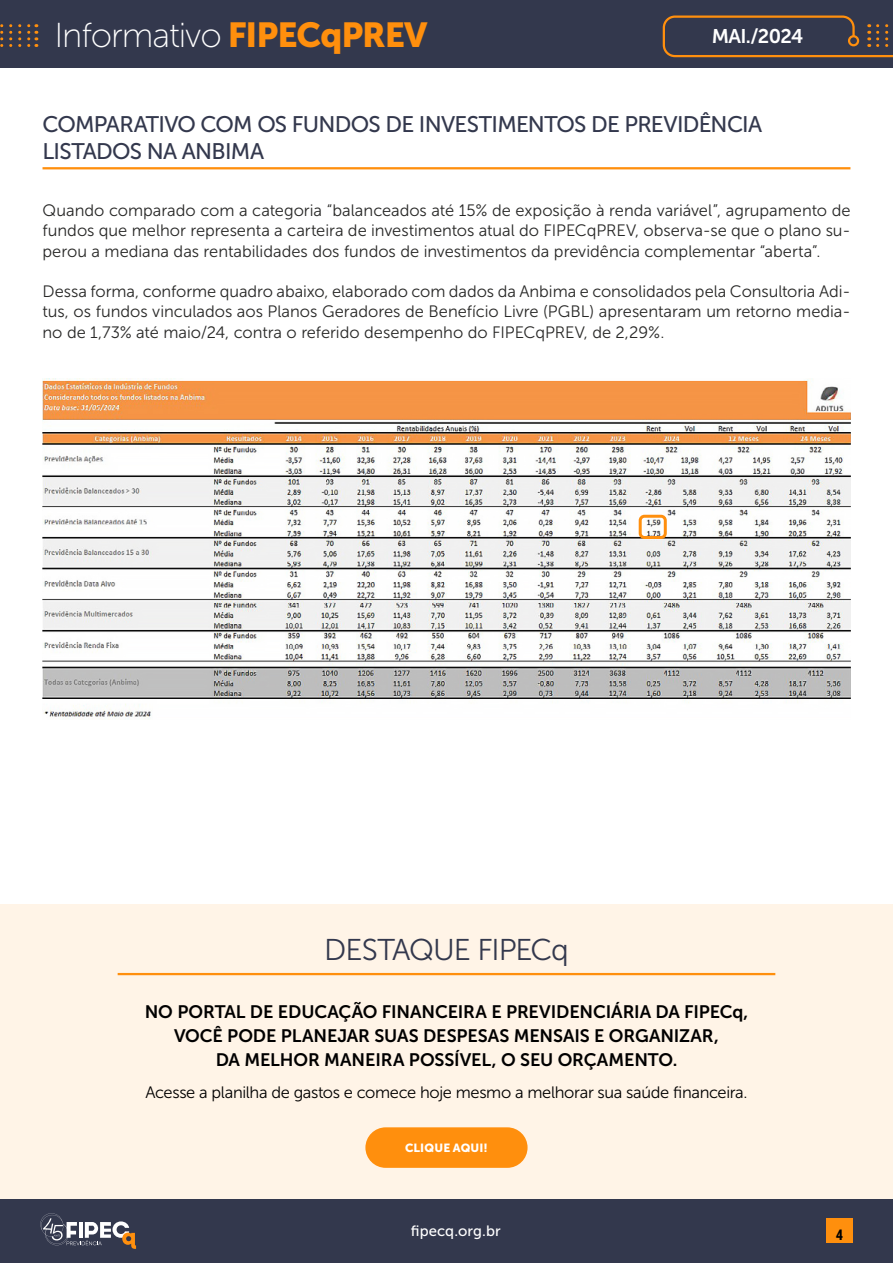
<style>
.page{position:relative;width:893px;height:1263px;background:#fff}
.page>*{position:absolute;margin:0;border:0;box-sizing:border-box;transform-origin:0 0}
.t1{font:34.5px "Museo Sans 100";letter-spacing:-.03em;color:#fff}
.t2{font:30px "Museo Sans 300";letter-spacing:-.04em;color:#33384d}
.t3{font:22.5px/27px "Museo Sans 500";letter-spacing:-.03em;color:#33384d}
.t4{font:19.8px "Museo Sans 700";letter-spacing:-.03em;color:#fff}
.t5{font:18px/24px "Museo Sans 700";letter-spacing:-.005em;color:#000;text-align:center}
.t6{font:16.5px/20.2px "Museo Sans 300";color:#282827;text-align:justify}
.t7{font:16.5px "Museo Sans 300";letter-spacing:-.02em;color:#000}
.t8{font:15px "Museo Sans 500";letter-spacing:.005em;color:#fff}
.t9{font:700 14.55px "Roboto Condensed";color:#000}
.t10{font:11.85px "Museo Sans 900";letter-spacing:.01em;color:#fff}
.s1{font-family:"Museo Sans 900";color:#ff8f0d}
</style>
<div class="page">
<div style="left:0;top:0;width:893px;height:68px;background:#33384d"></div>
<svg style="left:0;top:24px;width:37px;height:23px"></svg>
<svg style="left:662px;top:15px;width:231px;height:43px"></svg>
<div style="left:848px;top:35px;width:11px;height:11px;border:2px solid #ff8f0d;border-radius:50%"></div>
<div style="left:0;top:1199px;width:893px;height:64px;background:#33384d"></div>
<div style="left:826px;top:1219px;width:27px;height:24px;background:#ff8f0d"></div>
<svg style="left:40px;top:1213px;width:96px;height:36px"></svg>
<img style="left:43px;top:378px;width:807px;height:341px">
<hr style="left:43px;top:167px;width:807px;height:2px;background:#ff8f0d">
<div style="left:0;top:905px;width:893px;height:294px;background:#fff4e7"></div>
<hr style="left:118px;top:973px;width:657px;height:2px;background:#ff8f0d">
<div style="left:365px;top:1127px;width:163px;height:41px;background:#ff8f0d;border-radius:20px"></div>
<div style="left:639px;top:515px;width:28px;height:24px;border:3px solid #ff8f0d;border-radius:4px"></div>
<h1 class="t1" style="left:54px;top:17px;width:374px">Informativo <span class="s1">FIPECqPREV</span></h1>
<p class="t4" style="left:712px;top:26px;width:93px">MAI./2024</p>
<h3 class="t3" style="left:43px;top:110px;width:721px">COMPARATIVO COM OS FUNDOS DE INVESTIMENTOS DE PREVIDÊNCIA<br>LISTADOS NA ANBIMA</h3>
<p class="t6" style="left:43px;top:200px;width:809px">Quando comparado com a categoria “balanceados até 15% de exposição à renda variável”, agrupamento de fundos que melhor representa a carteira de investimentos atual do FIPECqPREV, observa-se que o plano su&shy;perou a mediana das rentabilidades dos fundos de investimentos da previdência complementar “aberta”.</p>
<p class="t6" style="left:43px;top:281px;width:809px">Dessa forma, conforme quadro abaixo, elaborado com dados da Anbima e consolidados pela Consultoria Adi&shy;tus, os fundos vinculados aos Planos Geradores de Benefício Livre (PGBL) apresentaram um retorno media&shy;no de 1,73% até maio/24, contra o referido desempenho do FIPECqPREV, de 2,29%.</p>
<h2 class="t2" style="left:324px;top:934px;width:246px">DESTAQUE FIPECq</h2>
<p class="t5" style="left:145px;top:1000px;width:605px">NO PORTAL DE EDUCAÇÃO FINANCEIRA E PREVIDENCIÁRIA DA FIPECq,<br>VOCÊ PODE PLANEJAR SUAS DESPESAS MENSAIS E ORGANIZAR,<br>DA MELHOR MANEIRA POSSÍVEL, O SEU ORÇAMENTO.</p>
<p class="t7" style="left:145px;top:1084px;width:604px">Acesse a planilha de gastos e comece hoje mesmo a melhorar sua saúde financeira.</p>
<p class="t10" style="left:405px;top:1141px;width:84px">CLIQUE AQUI!</p>
<p class="t8" style="left:411px;top:1223px;width:91px">fipecq.org.br</p>
<p class="t9" style="left:836px;top:1225px;width:9px">4</p>
</div>
